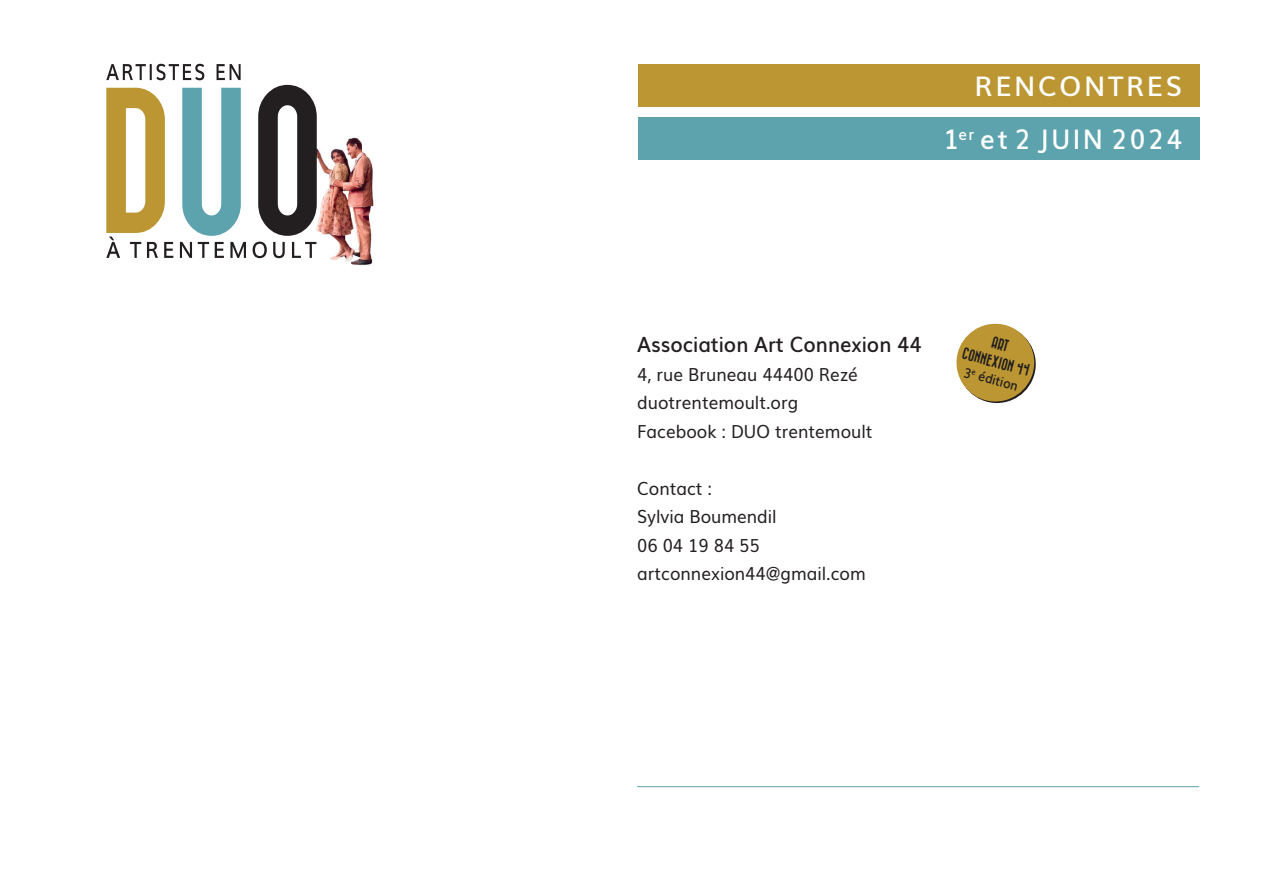
<style>
.page{position:relative;width:1263px;height:893px;background:#fff}
.page>*{position:absolute;margin:0;border:0;box-sizing:border-box;transform-origin:0 0}
.t1{font:600 27px "Muli";letter-spacing:.1em;color:#fff;scale:.95 1}
.t2{font:600 27px "Muli";letter-spacing:.1em;color:#fff}
.t3{font:600 21px "Muli";color:#231f20;scale:.95 1}
.t4{font:18px/28.5px "Muli";color:#231f20;scale:.95 1}
.t5{font:600 13.5px "Muli";color:#231f20;scale:.9 1}
.t6{font:12px/18px "Bazar";color:#231f20;text-align:center}
</style>
<div class="page">
<hr style="left:637px;top:786px;width:562px;height:1px;background:#5ca3ae">
<div style="left:638px;top:117px;width:561px;height:42px;background:#5ca3ae"></div>
<img style="left:317px;top:137px;width:57px;height:128px">
<svg style="left:106px;top:64px;width:211px;height:194px"></svg>
<svg style="left:958px;top:325px;width:78px;height:78px"></svg>
<div style="left:956px;top:324px;width:78px;height:77px;background:#bb9632;border-radius:50%"></div>
<div style="left:638px;top:64px;width:561px;height:42px;background:#bb9632"></div>
<h1 class="t2" style="left:975px;top:64px;width:209px">RENCONTRES</h1>
<h1 class="t1" style="left:943px;top:117px;width:253px">1<sup>er</sup> et 2 JUIN 2024</h1>
<p class="t3" style="left:637px;top:327px;width:301px">Association Art Connexion 44</p>
<p class="t4" style="left:637px;top:358px;width:249px">4, rue Bruneau 44400 Rezé duotrentemoult.org<br>Facebook : DUO trentemoult</p>
<p class="t4" style="left:637px;top:472px;width:242px">Contact :<br>Sylvia Boumendil<br>06 04 19 84 55 artconnexion44@gmail.com</p>
<p class="t6" style="left:969px;top:327px;width:70px;rotate:15deg">ART<br>CONNEXION 44</p>
<p class="t5" style="left:967px;top:361px;width:63px;rotate:15deg">3<sup>e</sup> édition</p>
</div>
